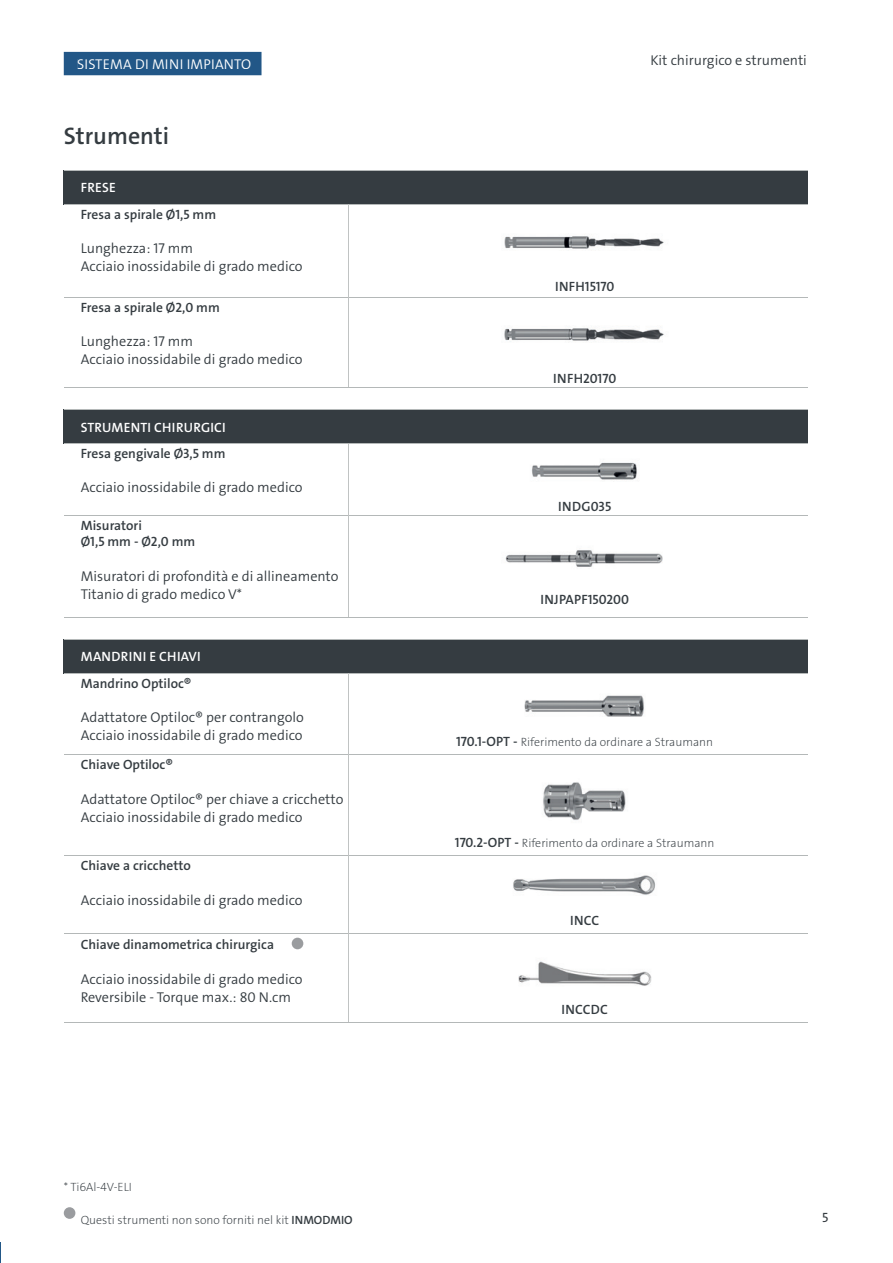
<style>
.page{position:relative;width:893px;height:1263px;background:#fff}
.page>*{position:absolute;margin:0;border:0;box-sizing:border-box;transform-origin:0 0}
.t1{font:24px "The Sans LP6 Se Bld";color:#353c41}
.t2{font:14.25px/18px "The Sans LP4 Se Lig";color:#353c41}
.t3{font:14.25px "The Sans LP4 Se Lig";letter-spacing:.015em;color:#fff}
.t4{font:13.5px/16.5px "The Sans LP6 Se Bld";color:#353c41}
.t5{font:13.5px "The Sans LP6 Se Bld";letter-spacing:.015em;color:#fff}
.t6{font:13.5px "The Sans LP5 Plain";color:#353c41}
.t7{font:12px "The Sans LP2 Ex Lig";color:#353c41}
.s1{font-family:"The Sans LP6 Se Bld"}
.s2{font-family:"The Sans LP6 Se Bld";font-size:13.5px}
</style>
<div class="page">
<svg style="left:0;top:1242px;width:1px;height:21px"></svg>
<div style="left:64px;top:52px;width:197px;height:23px;background:#225787"></div>
<div style="left:78px;top:59px;width:173px;height:10px;background:#225787"></div>
<div style="left:64px;top:170px;width:744px;height:34px;background:#353c41"></div>
<hr style="left:64px;top:170px;width:285px;height:1px;background:#b4b8b8">
<hr style="left:349px;top:170px;width:459px;height:1px;background:#b4b8b8">
<hr style="left:64px;top:204px;width:285px;height:1px;background:#b4b8b8">
<hr style="left:349px;top:204px;width:459px;height:1px;background:#b4b8b8">
<hr style="left:349px;top:297px;width:459px;height:1px;background:#b4b8b8">
<hr style="left:64px;top:297px;width:284px;height:1px;background:#b4b8b8">
<hr style="left:348px;top:204px;width:1px;height:94px;background:#c0c3c3">
<hr style="left:348px;top:298px;width:1px;height:89px;background:#c0c3c3">
<hr style="left:64px;top:387px;width:285px;height:1px;background:#b4b8b8">
<hr style="left:349px;top:387px;width:459px;height:1px;background:#b4b8b8">
<img style="left:504px;top:236px;width:160px;height:13px">
<img style="left:504px;top:328px;width:160px;height:14px">
<div style="left:64px;top:410px;width:744px;height:34px;background:#353c41"></div>
<hr style="left:64px;top:409px;width:285px;height:1px;background:#b4b8b8">
<hr style="left:349px;top:409px;width:459px;height:1px;background:#b4b8b8">
<hr style="left:64px;top:443px;width:285px;height:1px;background:#b4b8b8">
<hr style="left:349px;top:443px;width:459px;height:1px;background:#b4b8b8">
<hr style="left:349px;top:515px;width:459px;height:1px;background:#b4b8b8">
<hr style="left:64px;top:515px;width:284px;height:1px;background:#b4b8b8">
<hr style="left:348px;top:444px;width:1px;height:71px;background:#c0c3c3">
<hr style="left:348px;top:515px;width:1px;height:102px;background:#c0c3c3">
<hr style="left:64px;top:617px;width:285px;height:1px;background:#b4b8b8">
<hr style="left:349px;top:617px;width:459px;height:1px;background:#b4b8b8">
<img style="left:531px;top:462px;width:106px;height:18px">
<img style="left:505px;top:550px;width:158px;height:17px">
<div style="left:64px;top:639px;width:744px;height:34px;background:#353c41"></div>
<hr style="left:64px;top:639px;width:285px;height:1px;background:#b4b8b8">
<hr style="left:349px;top:639px;width:459px;height:1px;background:#b4b8b8">
<hr style="left:64px;top:673px;width:285px;height:1px;background:#b4b8b8">
<hr style="left:349px;top:673px;width:459px;height:1px;background:#b4b8b8">
<hr style="left:349px;top:755px;width:459px;height:1px;background:#b4b8b8">
<hr style="left:64px;top:856px;width:284px;height:1px;background:#b4b8b8">
<hr style="left:349px;top:856px;width:459px;height:1px;background:#b4b8b8">
<hr style="left:64px;top:933px;width:284px;height:1px;background:#b4b8b8">
<hr style="left:349px;top:933px;width:459px;height:1px;background:#b4b8b8">
<hr style="left:64px;top:755px;width:284px;height:1px;background:#b4b8b8">
<hr style="left:348px;top:674px;width:1px;height:81px;background:#c0c3c3">
<hr style="left:348px;top:755px;width:1px;height:101px;background:#c0c3c3">
<hr style="left:348px;top:856px;width:1px;height:77px;background:#c0c3c3">
<hr style="left:348px;top:933px;width:1px;height:89px;background:#c0c3c3">
<hr style="left:64px;top:1022px;width:285px;height:1px;background:#b4b8b8">
<hr style="left:349px;top:1022px;width:459px;height:1px;background:#b4b8b8">
<img style="left:524px;top:695px;width:120px;height:22px">
<img style="left:543px;top:782px;width:83px;height:38px">
<img style="left:513px;top:875px;width:143px;height:20px">
<div style="left:292px;top:938px;width:11px;height:11px;background:#9a9c9f;border-radius:50%"></div>
<img style="left:518px;top:961px;width:134px;height:25px">
<div style="left:64px;top:1207px;width:11px;height:12px;background:#9a9c9f;border-radius:50%"></div>
<p class="t3" style="left:77px;top:55px;width:176px">SISTEMA DI MINI IMPIANTO</p>
<h1 class="t1" style="left:64px;top:120px;width:107px">Strumenti</h1>
<p class="t5" style="left:81px;top:179px;width:36px">FRESE</p>
<p class="t4" style="left:81px;top:206px;width:137px">Fresa a spirale Ø1,5 mm</p>
<p class="t2" style="left:81px;top:239px;width:223px">Lunghezza: 17 mm<br>Acciaio inossidabile di grado medico</p>
<p class="t4" style="left:81px;top:299px;width:140px">Fresa a spirale Ø2,0 mm</p>
<p class="t2" style="left:81px;top:333px;width:223px">Lunghezza: 17 mm<br>Acciaio inossidabile di grado medico</p>
<p class="t5" style="left:81px;top:418px;width:146px">STRUMENTI CHIRURGICI</p>
<p class="t4" style="left:81px;top:445px;width:146px">Fresa gengivale Ø3,5 mm</p>
<p class="t2" style="left:81px;top:479px;width:223px">Acciaio inossidabile di grado medico</p>
<p class="t4" style="left:81px;top:517px;width:116px">Misuratori<br>Ø1,5 mm - Ø2,0 mm</p>
<p class="t2" style="left:81px;top:567px;width:259px">Misuratori di profondità e di allineamento<br>Titanio di grado medico V*</p>
<p class="t5" style="left:81px;top:648px;width:121px">MANDRINI E CHIAVI</p>
<p class="t4" style="left:81px;top:675px;width:112px">Mandrino Optiloc®</p>
<p class="t2" style="left:81px;top:708px;width:225px">Adattatore Optiloc® per contrangolo<br>Acciaio inossidabile di grado medico</p>
<p class="t4" style="left:81px;top:756px;width:94px">Chiave Optiloc®</p>
<p class="t2" style="left:81px;top:790px;width:264px">Adattatore Optiloc® per chiave a cricchetto<br>Acciaio inossidabile di grado medico</p>
<p class="t4" style="left:81px;top:857px;width:112px">Chiave a cricchetto</p>
<p class="t2" style="left:81px;top:891px;width:223px">Acciaio inossidabile di grado medico</p>
<p class="t4" style="left:81px;top:936px;width:195px">Chiave dinamometrica chirurgica</p>
<p class="t2" style="left:81px;top:970px;width:223px">Acciaio inossidabile di grado medico<br>Reversibile - Torque max.: 80 N.cm</p>
<p class="t7" style="left:64px;top:1179px;width:70px">* Ti6Al-4V-ELI</p>
<p class="t7" style="left:81px;top:1212px;width:273px">Questi strumenti non sono forniti nel kit <span class="s1">INMODMIO</span></p>
<p class="t2" style="left:650px;top:51px;width:158px">Kit chirurgico e strumenti</p>
<p class="t4" style="left:555px;top:278px;width:61px">INFH15170</p>
<p class="t4" style="left:553px;top:370px;width:65px">INFH20170</p>
<p class="t4" style="left:558px;top:498px;width:55px">INDG035</p>
<p class="t4" style="left:540px;top:592px;width:90px">INJPAPF150200</p>
<p class="t7" style="left:456px;top:734px;width:259px"><span class="s2">170.1-OPT -</span> Riferimento da ordinare a Straumann</p>
<p class="t7" style="left:455px;top:835px;width:261px"><span class="s2">170.2-OPT -</span> Riferimento da ordinare a Straumann</p>
<p class="t4" style="left:570px;top:912px;width:31px">INCC</p>
<p class="t4" style="left:561px;top:1001px;width:48px">INCCDC</p>
<p class="t6" style="left:822px;top:1208px;width:8px">5</p>
</div>
